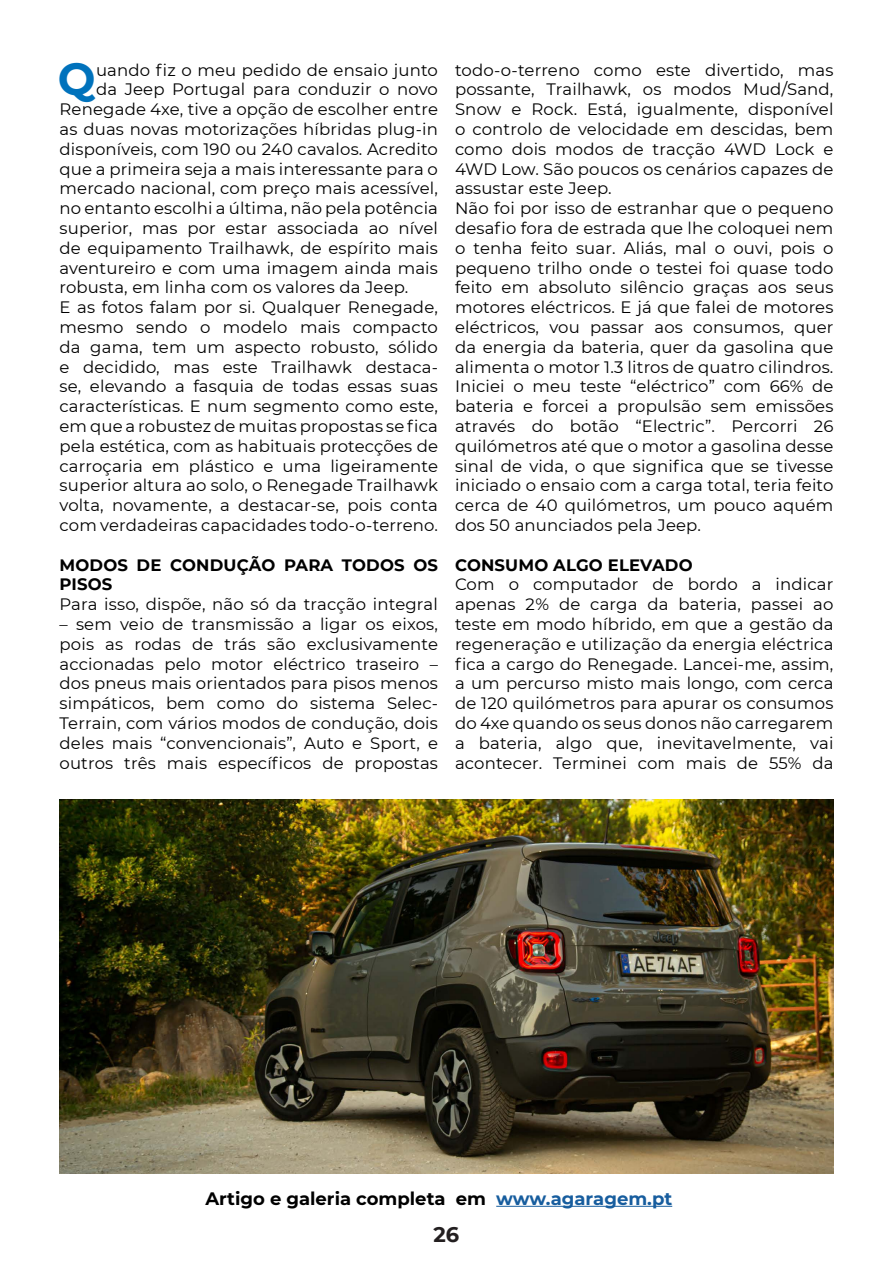
<style>
.page{position:relative;width:893px;height:1263px;background:#fff}
.page>*{position:absolute;margin:0;border:0;box-sizing:border-box;transform-origin:0 0}
.t1{font:700 44.85px "Montserrat";color:#0072bc}
.t2{font:700 21px "Montserrat";color:#231f20}
.t3{font:700 18px "Montserrat";color:#000}
.t4{font:16.5px/19.8px "Montserrat";letter-spacing:.01em;color:#000;text-align:justify}
.t5{font:700 16.5px/19.8px "Montserrat";letter-spacing:.01em;color:#000}
.s1{color:#175d9e}
</style>
<div class="page">
<hr style="left:496px;top:1206px;width:176px;height:1px;background:#175d9e">
<img style="left:60px;top:799px;width:773px;height:375px">
<p class="t1" style="left:58px;top:47px;width:39px">Q</p>
<p class="t4" style="left:96px;top:59px;width:343px">uando fiz o meu pedido de ensaio junto</p>
<p class="t4" style="left:96px;top:79px;width:343px">da Jeep Portugal para conduzir o novo</p>
<p class="t4" style="left:60px;top:99px;width:380px">Renegade 4xe, tive a opção de escolher entre</p>
<p class="t4" style="left:60px;top:119px;width:380px">as duas novas motorizações híbridas plug-in</p>
<p class="t4" style="left:60px;top:138px;width:380px">disponíveis, com 190 ou 240 cavalos. Acredito</p>
<p class="t4" style="left:60px;top:158px;width:380px">que a primeira seja a mais interessante para o</p>
<p class="t4" style="left:60px;top:178px;width:380px">mercado nacional, com preço mais acessível,</p>
<p class="t4" style="left:60px;top:198px;width:380px">no entanto escolhi a última, não pela potência</p>
<p class="t4" style="left:60px;top:218px;width:380px">superior, mas por estar associada ao nível</p>
<p class="t4" style="left:60px;top:237px;width:380px">de equipamento Trailhawk, de espírito mais</p>
<p class="t4" style="left:60px;top:257px;width:380px">aventureiro e com uma imagem ainda mais</p>
<p class="t4" style="left:60px;top:277px;width:350px">robusta, em linha com os valores da Jeep.</p>
<p class="t4" style="left:60px;top:297px;width:380px">E as fotos falam por si. Qualquer Renegade, mesmo sendo o modelo mais compacto da gama, tem um aspecto robusto, sólido e decidido, mas este Trailhawk destaca&shy;se, elevando a fasquia de todas essas suas características. E num segmento como este, em que a robustez de muitas propostas se fica pela estética, com as habituais protecções de carroçaria em plástico e uma ligeiramente superior altura ao solo, o Renegade Trailhawk volta, novamente, a destacar-se, pois conta com verdadeiras capacidades todo-o-terreno.</p>
<p class="t5" style="left:60px;top:554px;width:380px">MODOS DE CONDUÇÃO PARA TODOS OS<br>PISOS</p>
<p class="t4" style="left:60px;top:594px;width:380px">Para isso, dispõe, não só da tracção integral</p>
<p class="t4" style="left:60px;top:614px;width:380px">– sem veio de transmissão a ligar os eixos, pois as rodas de trás são exclusivamente accionadas pelo motor eléctrico traseiro – dos pneus mais orientados para pisos menos simpáticos, bem como do sistema Selec-Terrain, com vários modos de condução, dois deles mais “convencionais”, Auto e Sport, e outros três mais específicos de propostas</p>
<p class="t4" style="left:455px;top:59px;width:380px">todo-o-terreno como este divertido, mas possante, Trailhawk, os modos Mud/Sand, Snow e Rock. Está, igualmente, disponível o controlo de velocidade em descidas, bem como dois modos de tracção 4WD Lock e 4WD Low. São poucos os cenários capazes de assustar este Jeep.</p>
<p class="t4" style="left:455px;top:198px;width:380px">Não foi por isso de estranhar que o pequeno desafio fora de estrada que lhe coloquei nem o tenha feito suar. Aliás, mal o ouvi, pois o pequeno trilho onde o testei foi quase todo feito em absoluto silêncio graças aos seus motores eléctricos. E já que falei de motores eléctricos, vou passar aos consumos, quer da energia da bateria, quer da gasolina que alimenta o motor 1.3 litros de quatro cilindros.<br>Iniciei o meu teste “eléctrico” com 66% de bateria e forcei a propulsão sem emissões através do botão “Electric”. Percorri 26 quilómetros até que o motor a gasolina desse sinal de vida, o que significa que se tivesse iniciado o ensaio com a carga total, teria feito cerca de 40 quilómetros, um pouco aquém dos 50 anunciados pela Jeep.</p>
<p class="t5" style="left:455px;top:554px;width:239px">CONSUMO ALGO ELEVADO</p>
<p class="t4" style="left:455px;top:574px;width:380px">Com o computador de bordo a indicar apenas 2% de carga da bateria, passei ao teste em modo híbrido, em que a gestão da regeneração e utilização da energia eléctrica fica a cargo do Renegade. Lancei-me, assim, a um percurso misto mais longo, com cerca de 120 quilómetros para apurar os consumos do 4xe quando os seus donos não carregarem a bateria, algo que, inevitavelmente, vai acontecer. Terminei com mais de 55% da</p>
<p class="t3" style="left:205px;top:1185px;width:468px">Artigo e galeria completa em <span class="s1">www.agaragem.pt</span></p>
<p class="t2" style="left:434px;top:1220px;width:27px">26</p>
</div>
